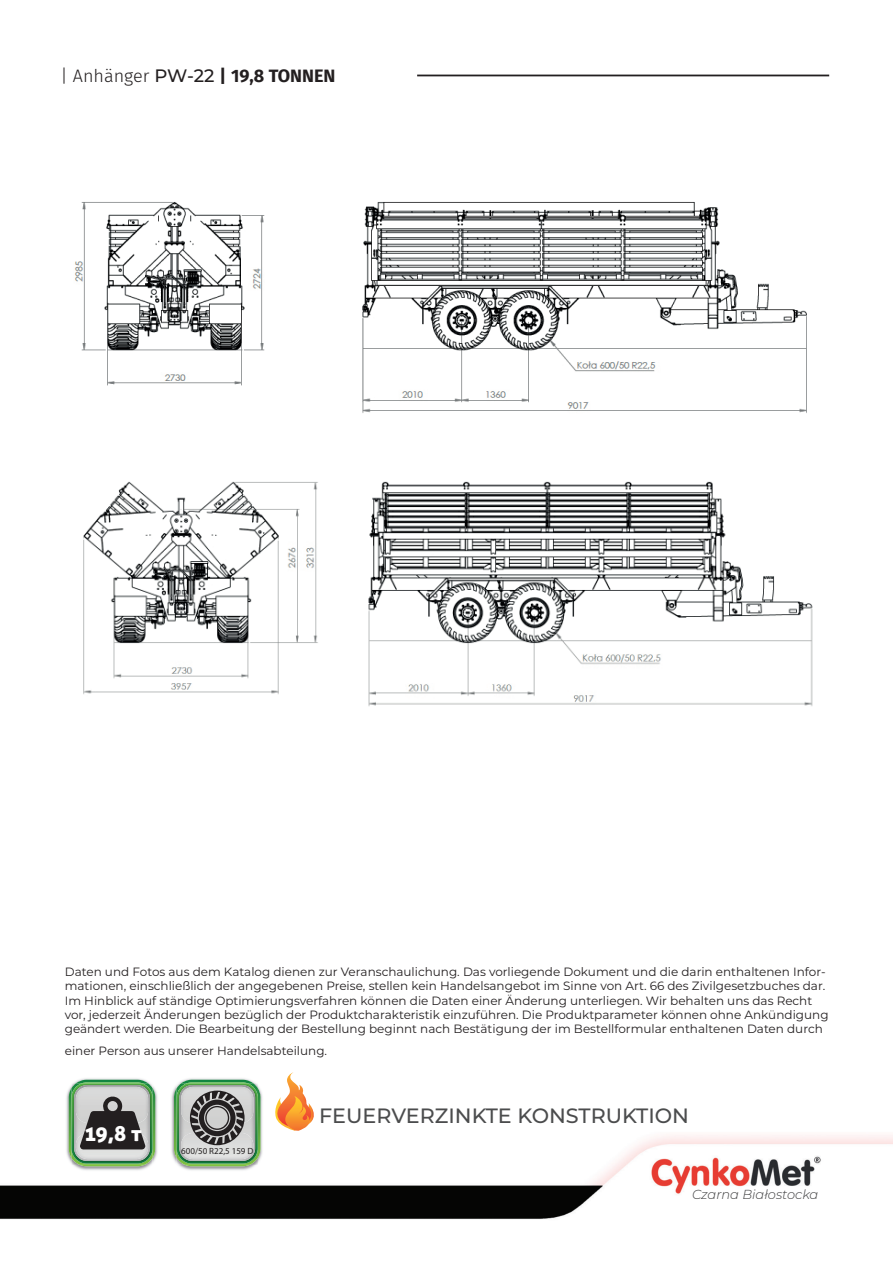
<style>
.page{position:relative;width:893px;height:1263px;background:#fff}
.page>*{position:absolute;margin:0;border:0;box-sizing:border-box;transform-origin:0 0}
.t1{font:21px "Aller Display";color:#fff}
.t2{font:500 20.7px "Montserrat";color:#4b4c4d}
.t3{font:700 18px "Fira Sans";color:#231f20}
.t4{font:italic 300 13.05px "Montserrat";color:#3e3e3f}
.t5{font:12px/14.4px "Montserrat";color:#231f20}
.t6{font:9px "Myriad Pro";color:#231f20}
.s1{font-weight:300}
.s2{font-family:"Montserrat";font-weight:500}
</style>
<div class="page">
<hr style="left:417px;top:75px;width:412px;height:1px;background:#231f20">
<img style="left:0;top:1135px;width:893px;height:84px">
<img style="left:170px;top:1078px;width:95px;height:94px">
<svg style="left:181px;top:1080px;width:72px;height:3px"></svg>
<img style="left:177px;top:1163px;width:81px;height:2px">
<img style="left:177px;top:1083px;width:81px;height:80px">
<img style="left:179px;top:1085px;width:76px;height:76px">
<img style="left:181px;top:1087px;width:72px;height:36px">
<img style="left:181px;top:1133px;width:72px;height:26px">
<svg style="left:190px;top:1090px;width:55px;height:55px;background:#7e7d7d"></svg>
<svg style="left:275px;top:1072px;width:39px;height:59px"></svg>
<img style="left:65px;top:1078px;width:94px;height:94px">
<svg style="left:71px;top:1080px;width:77px;height:3px"></svg>
<img style="left:71px;top:1163px;width:82px;height:2px">
<img style="left:71px;top:1083px;width:82px;height:80px">
<img style="left:74px;top:1085px;width:76px;height:76px">
<img style="left:76px;top:1087px;width:72px;height:36px">
<img style="left:76px;top:1133px;width:72px;height:26px">
<svg style="left:80px;top:1096px;width:65px;height:53px;background:#615e5f"></svg>
<img style="left:83px;top:481px;width:730px;height:225px">
<img style="left:74px;top:202px;width:733px;height:211px">
<h3 class="t3" style="left:61px;top:61px;width:276px"><span class="s1">| Anhänger</span> <span class="s2">PW-22</span> | 19,8 TONNEN</h3>
<p class="t5" style="left:65px;top:964px;width:765px">Daten und Fotos aus dem Katalog dienen zur Veranschaulichung. Das vorliegende Dokument und die darin enthaltenen Infor&shy;mationen, einschließlich der angegebenen Preise, stellen kein Handelsangebot im Sinne von Art. 66 des Zivilgesetzbuches dar.<br>Im Hinblick auf ständige Optimierungsverfahren können die Daten einer Änderung unterliegen. Wir behalten uns das Recht vor, jederzeit Änderungen bezüglich der Produktcharakteristik einzuführen. Die Produktparameter können ohne Ankündigung geändert werden. Die Bearbeitung der Bestellung beginnt nach Bestätigung der im Bestellformular enthaltenen Daten durch</p>
<p class="t5" style="left:65px;top:1043px;width:264px">einer Person aus unserer Handelsabteilung.</p>
<h1 class="t1" style="left:85px;top:1120px;width:58px">19,8 t</h1>
<p class="t6" style="left:181px;top:1145px;width:74px">600/50 R22,5 159 D</p>
<h2 class="t2" style="left:319px;top:1101px;width:371px">FEUERVERZINKTE KONSTRUKTION</h2>
<p class="t4" style="left:692px;top:1186px;width:128px">Czarna Białostocka</p>
</div>
